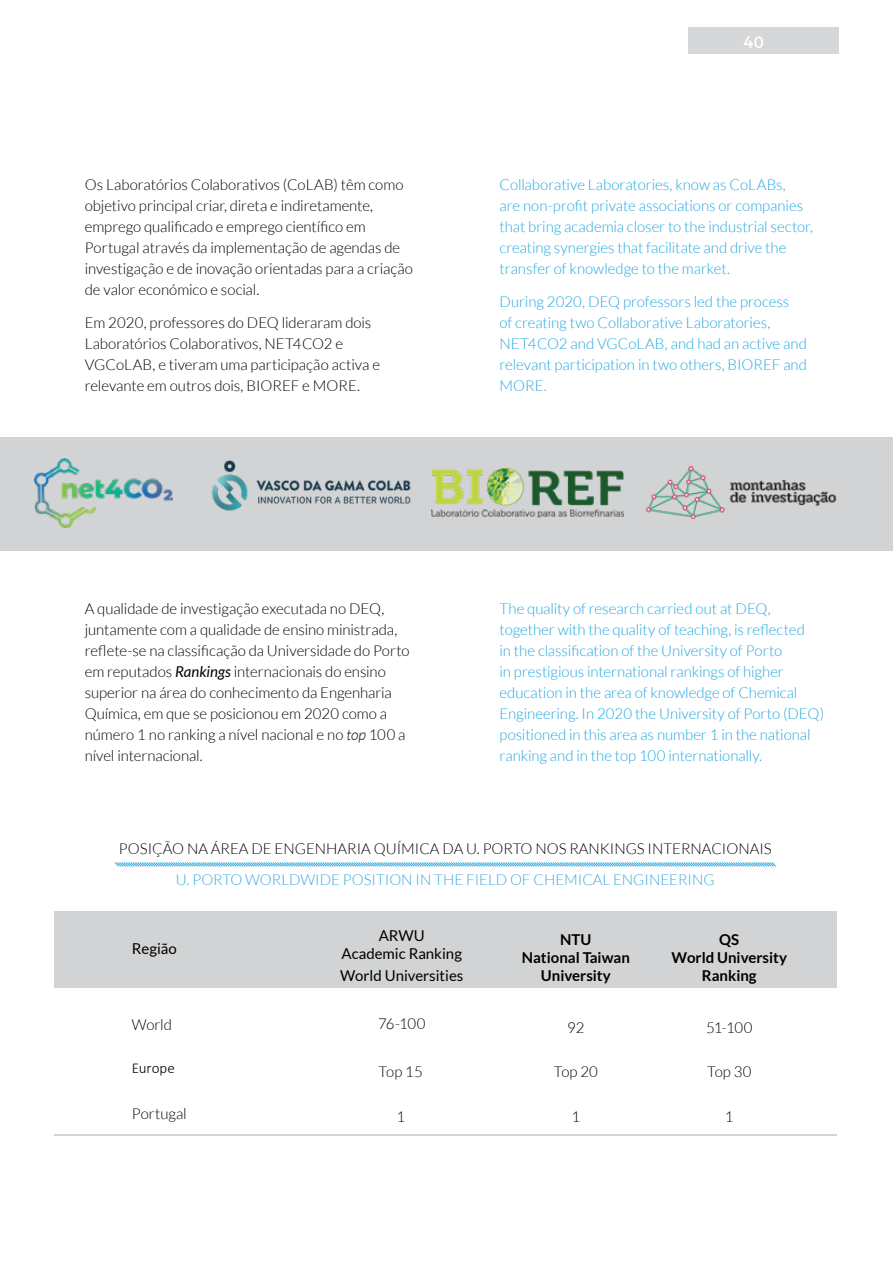
<style>
.page{position:relative;width:893px;height:1263px;background:#fff}
.page>*{position:absolute;margin:0;border:0;box-sizing:border-box;transform-origin:0 0}
.t1{font:16.5px "Montserrat";color:#fff}
.t2{font:300 15px/21px "Lato";letter-spacing:-.005em;color:#000}
.t3{font:300 15px/21px "Lato";letter-spacing:-.005em;color:#22a8e0}
.t4{font:300 15px "Lato";color:#36a9e1}
.t5{font:700 15px/18px "Lato";color:#000;text-align:center}
.t6{font:15px/18px "Lato";color:#000;text-align:center}
.t7{font:300 15px "Calibri";color:#000}
.s1{font-weight:400;font-style:italic}
.s2{font-style:italic}
.s3{font-family:"Myriad Pro";color:#fff}
</style>
<div class="page">
<div style="left:0;top:437px;width:893px;height:113px;background:#d1d3d4"></div>
<img style="left:35px;top:458px;width:138px;height:69px">
<img style="left:211px;top:460px;width:200px;height:51px">
<img style="left:432px;top:468px;width:192px;height:49px">
<img style="left:646px;top:467px;width:191px;height:52px">
<div style="left:54px;top:911px;width:783px;height:77px;background:#d1d3d4"></div>
<hr style="left:54px;top:1134px;width:783px;height:1px;background:#d1d3d4">
<div style="left:689px;top:27px;width:150px;height:27px;background:#d5d7d8"></div>
<svg style="left:114px;top:862px;width:662px;height:5px"></svg>
<p class="t2" style="left:85px;top:174px;width:330px">Os Laboratórios Colaborativos (CoLAB) têm como objetivo principal criar, direta e indiretamente, emprego qualificado e emprego científico em Portugal através da implementação de agendas de investigação e de inovação orientadas para a criação de valor económico e social.</p>
<p class="t2" style="left:85px;top:313px;width:297px">Em 2020, professores do DEQ lideraram dois Laboratórios Colaborativos, NET4CO2 e VGCoLAB, e tiveram uma participação activa e relevante em outros dois, BIOREF e MORE.</p>
<p class="t2" style="left:85px;top:598px;width:326px">A qualidade de investigação executada no DEQ, juntamente com a qualidade de ensino ministrada, reflete-se na classificação da Universidade do Porto em reputados <span class="s1">Rankings</span> internacionais do ensino superior na área do conhecimento da Engenharia Química, em que se posicionou em 2020 como a número 1 no ranking a nível nacional e no <span class="s2">top</span> 100 a nível internacional.</p>
<p class="t1" style="left:743px;top:29px;width:22px">40</p>
<p class="t3" style="left:500px;top:174px;width:315px">Collaborative Laboratories, know as CoLABs,<br>are non-profit private associations or companies that bring academia closer to the industrial sector, creating synergies that facilitate and drive the transfer of knowledge to the market.</p>
<p class="t3" style="left:500px;top:292px;width:309px">During 2020, DEQ professors led the process<br>of creating two Collaborative Laboratories, NET4CO2 and VGCoLAB, and had an active and relevant participation in two others, BIOREF and MORE.</p>
<p class="t3" style="left:500px;top:598px;width:326px">The quality of research carried out at DEQ, together with the quality of teaching, is reflected<br>in the classification of the University of Porto<br>in prestigious international rankings of higher education in the area of knowledge of Chemical Engineering. In 2020 the University of Porto (DEQ) positioned in this area as number 1 in the national ranking and in the top 100 internationally.</p>
<p class="t2" style="left:119px;top:838px;width:654px">POSIÇÃO NA ÁREA DE ENGENHARIA QUÍMICA DA U. PORTO NOS RANKINGS INTERNACIONAIS</p>
<p class="t4" style="left:176px;top:871px;width:540px">U. PORTO WORLDWIDE POSITION IN THE FIELD OF CHEMICAL ENGINEERING</p>
<p class="t6" style="left:132px;top:940px;width:46px">Região</p>
<p class="t6" style="left:342px;top:926px;width:122px">ARWU<br>Academic Ranking</p>
<p class="t6" style="left:340px;top:966px;width:125px">World Universities</p>
<p class="t5" style="left:522px;top:930px;width:110px">NTU<br>National Taiwan<br>University</p>
<p class="t5" style="left:672px;top:930px;width:117px">QS<br>World University<br>Ranking</p>
<p class="t2" style="left:132px;top:1014px;width:42px">World</p>
<p class="t2" style="left:378px;top:1013px;width:49px">76-100</p>
<p class="t2" style="left:567px;top:1017px;width:19px">92</p>
<p class="t2" style="left:706px;top:1017px;width:48px">51-100</p>
<p class="t7" style="left:132px;top:1059px;width:47px">Europe<span class="s3">.</span></p>
<p class="t2" style="left:379px;top:1061px;width:46px">Top 15</p>
<p class="t2" style="left:707px;top:1061px;width:46px">Top 30</p>
<p class="t2" style="left:132px;top:1103px;width:56px">Portugal</p>
<p class="t2" style="left:396px;top:1106px;width:10px">1</p>
<p class="t2" style="left:571px;top:1106px;width:10px">1</p>
<p class="t2" style="left:725px;top:1106px;width:10px">1</p>
<p class="t2" style="left:554px;top:1061px;width:46px">Top 20</p>
</div>
